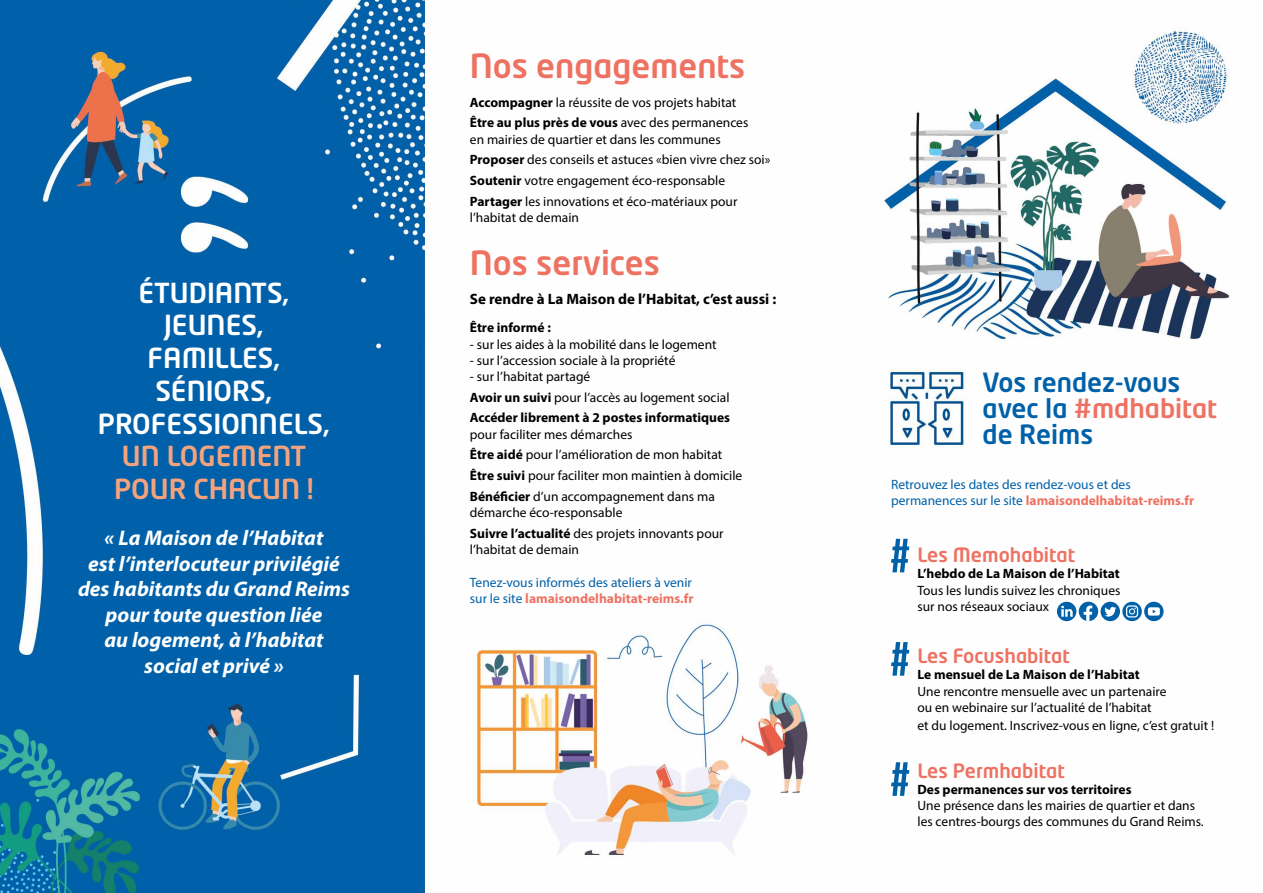
<style>
.page{position:relative;width:1263px;height:893px;background:#fff}
.page>*{position:absolute;margin:0;border:0;box-sizing:border-box;transform-origin:0 0}
.t1{font:500 33px "Neo Tech Std";color:#ee7262}
.t2{font:500 27.3px/32.7px "Neo Tech Std";color:#fff;text-align:center}
.t3{font:500 27.3px/32.7px "Neo Tech Std";color:#f5a37d}
.t4{font:500 26.25px/26.2px "Neo Tech Std";color:#0061a9}
.t5{font:italic 700 21.3px/25.5px "Myriad Pro";color:#fff;text-align:center}
.t6{font:500 19.5px "Neo Tech Std";color:#ee7262}
.t7{font:700 15px "Myriad Pro";color:#000}
.t8{font:13.5px/20.7px "Myriad Pro";color:#000}
.t9{font:700 13.5px/20.7px "Myriad Pro";color:#000}
.t10{font:13.5px/16.2px "Myriad Pro";color:#0061a9}
.s1{font-weight:700}
.s2{font-weight:400}
.s3{font-weight:700;color:#ee7262}
.s4{color:#ee7262}
</style>
<div class="page">
<img style="left:0;top:0;width:1231px;height:893px">
<svg style="left:891px;top:539px;width:18px;height:33px"></svg>
<svg style="left:891px;top:642px;width:18px;height:34px"></svg>
<svg style="left:891px;top:762px;width:18px;height:34px"></svg>
<div style="left:1100px;top:602px;width:20px;height:19px;background:#0061a9;border-radius:50%"></div>
<svg style="left:1104px;top:607px;width:12px;height:10px"></svg>
<div style="left:1079px;top:602px;width:19px;height:19px;background:#0061a9;border-radius:50%"></div>
<svg style="left:1083px;top:605px;width:9px;height:16px"></svg>
<svg style="left:1122px;top:602px;width:20px;height:19px"></svg>
<svg style="left:1126px;top:605px;width:12px;height:12px"></svg>
<div style="left:1057px;top:602px;width:19px;height:19px;background:#0061a9;border-radius:50%"></div>
<svg style="left:1061px;top:606px;width:12px;height:11px"></svg>
<div style="left:1144px;top:602px;width:19px;height:19px;background:#0061a9;border-radius:50%"></div>
<svg style="left:1148px;top:607px;width:12px;height:9px"></svg>
<h2 class="t2" style="left:98px;top:276px;width:234px">ÉTUDIANTS,<br>JEUNES,<br>FAMILLES,<br>SÉNIORS,<br>PROFESSIONNELS,</h2>
<h2 class="t3" style="left:114px;top:439px;width:201px">UN LOGEMENT<br>POUR CHACUN !</h2>
<h3 class="t5" style="left:78px;top:524px;width:274px">« La Maison de l’Habitat<br>est l’interlocuteur privilégié des habitants du Grand Reims pour toute question liée<br>au logement, à l’habitat social et privé »</h3>
<h1 class="t1" style="left:470px;top:45px;width:277px">Nos engagements</h1>
<p class="t8" style="left:470px;top:92px;width:280px"><span class="s1">Accompagner</span> la réussite de vos projets habitat<br><span class="s1">Être au plus près de vous</span> avec des permanences</p>
<p class="t8" style="left:470px;top:128px;width:302px">en mairies de quartier et dans les communes <span class="s1">Proposer</span> des conseils et astuces «bien vivre chez soi» <span class="s1">Soutenir</span> votre engagement éco-responsable <span class="s1">Partager</span> les innovations et éco-matériaux pour</p>
<p class="t8" style="left:470px;top:207px;width:111px">l’habitat de demain</p>
<h1 class="t1" style="left:470px;top:242px;width:192px">Nos services</h1>
<p class="t7" style="left:470px;top:289px;width:308px">Se rendre à La Maison de l’Habitat, c’est aussi :</p>
<p class="t9" style="left:470px;top:317px;width:82px">Être informé :</p>
<p class="t8" style="left:470px;top:333px;width:248px">- sur les aides à la mobilité dans le logement</p>
<p class="t8" style="left:470px;top:350px;width:207px">- sur l’accession sociale à la propriété</p>
<p class="t9" style="left:470px;top:366px;width:262px"><span class="s2">- sur l’habitat partagé<br></span>Avoir un suivi <span class="s2">pour l’accès au logement social<br></span>Accéder librement à 2 postes informatiques</p>
<p class="t8" style="left:470px;top:423px;width:274px">pour faciliter mes démarches<br><span class="s1">Être aidé</span> pour l’amélioration de mon habitat <span class="s1">Être suivi</span> pour faciliter mon maintien à domicile <span class="s1">Bénéficier</span> d’un accompagnement dans ma</p>
<p class="t8" style="left:470px;top:502px;width:255px">démarche éco-responsable<br><span class="s1">Suivre l’actualité</span> des projets innovants pour</p>
<p class="t8" style="left:470px;top:539px;width:111px">l’habitat de demain</p>
<p class="t10" style="left:470px;top:574px;width:225px">Tenez-vous informés des ateliers à venir sur le site <span class="s3">lamaisondelhabitat-reims.fr</span></p>
<h3 class="t4" style="left:982px;top:369px;width:236px">Vos rendez-vous avec la <span class="s4">#mdhabitat </span>de Reims</h3>
<p class="t10" style="left:891px;top:476px;width:304px">Retrouvez les dates des rendez-vous et des permanences sur le site <span class="s3">lamaisondelhabitat-reims.fr</span></p>
<h3 class="t6" style="left:917px;top:543px;width:159px">Les Memohabitat</h3>
<p class="t9" style="left:917px;top:563px;width:204px">L’hebdo de La Maison de l’Habitat</p>
<p class="t8" style="left:917px;top:582px;width:204px;line-height:16.2px">Tous les lundis suivez les chroniques sur nos réseaux sociaux</p>
<h3 class="t6" style="left:917px;top:644px;width:154px">Les Focushabitat</h3>
<p class="t9" style="left:917px;top:664px;width:224px">Le mensuel de La Maison de l’Habitat</p>
<p class="t8" style="left:917px;top:683px;width:251px;line-height:16.2px">Une rencontre mensuelle avec un partenaire ou en webinaire sur l’actualité de l’habitat</p>
<p class="t8" style="left:917px;top:715px;width:298px">et du logement. Inscrivez-vous en ligne, c’est gratuit !</p>
<h3 class="t6" style="left:917px;top:758px;width:149px">Les Permhabitat</h3>
<p class="t9" style="left:917px;top:778px;width:216px">Des permanences sur vos territoires</p>
<p class="t8" style="left:917px;top:797px;width:288px;line-height:16.2px">Une présence dans les mairies de quartier et dans les centres-bourgs des communes du Grand Reims.</p>
</div>
